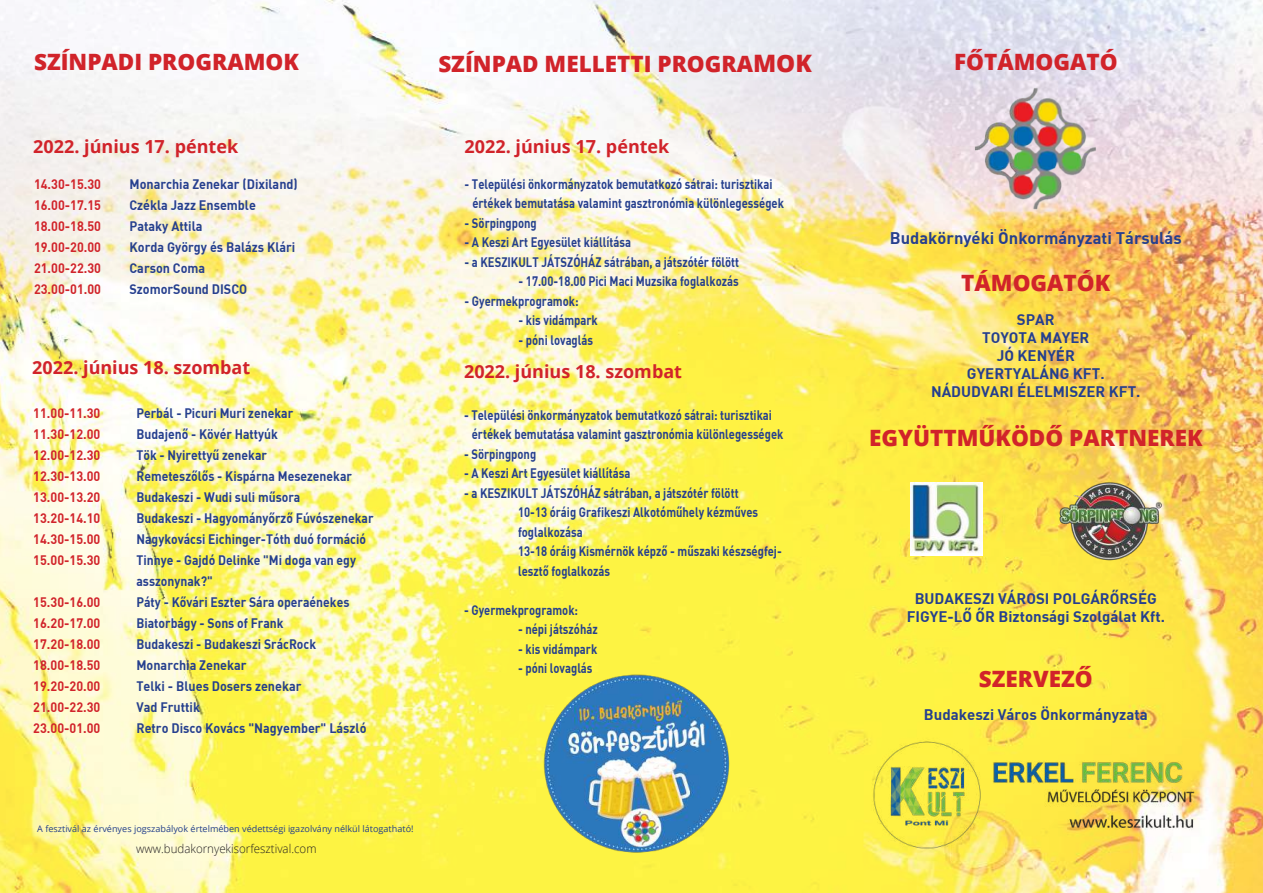
<style>
.page{position:relative;width:1263px;height:893px;background:#fff}
.page>*{position:absolute;margin:0;border:0;box-sizing:border-box;transform-origin:0 0}
.t1{font:800 22.5px "Open Sans";color:#d1232a}
.t2{font:700 18px "Open Sans";color:#d1232a}
.t3{font:16.5px "Din M Bold";color:#253f8e}
.t4{font:15px/18px "Din M Bold";color:#253f8e;text-align:center}
.t5{font:13.5px/19.5px "Din M Bold";color:#253f8e;scale:.83 1}
.t6{font:13.5px/21px "Din M Bold";color:#253f8e;scale:.9 1}
.t7{font:13.5px/21px "Din M Bold";color:#d1232a;text-align:justify;scale:.93 1}
.t8{font:13.5px/21px "Din M Bold";color:#253f8e;scale:.93 1}
.t9{font:300 12px "Open Sans";color:#231f20;scale:.96 1}
.t10{font:9px "Open Sans";color:#24408a}
.s1{font-size:24px}
</style>
<div class="page">
<img style="left:0;top:0;width:1263px;height:893px">
<img style="left:866px;top:738px;width:358px;height:114px">
<img style="left:972px;top:86px;width:127px;height:125px">
<img style="left:911px;top:483px;width:72px;height:72px">
<img style="left:1053px;top:478px;width:116px;height:86px">
<img style="left:538px;top:671px;width:193px;height:183px">
<h1 class="t1" style="left:34px;top:45px;width:266px">SZÍNPADI PROGRAMOK</h1>
<h2 class="t2" style="left:33px;top:134px;width:206px">2022. június 17. péntek</h2>
<p class="t8" style="left:129px;top:173px;width:182px">Monarchia Zenekar (Dixiland)<br>Czékla Jazz Ensemble<br>Pataky Attila<br>Korda György és Balázs Klári<br>Carson Coma<br>SzomorSound DISCO</p>
<p class="t7" style="left:34px;top:173px;width:74px">14.30-15.30<br>16.00-17.15<br>18.00-18.50<br>19.00-20.00<br>21.00-22.30<br>23.00-01.00</p>
<h2 class="t2" style="left:32px;top:354px;width:219px">2022. június 18. szombat</h2>
<p class="t7" style="left:33px;top:402px;width:74px">11.00-11.30<br>11.30-12.00<br>12.00-12.30<br>12.30-13.00<br>13.00-13.20<br>13.20-14.10<br>14.30-15.00<br>15.00-15.30</p>
<p class="t7" style="left:33px;top:591px;width:74px">15.30-16.00<br>16.20-17.00<br>17.20-18.00<br>18.00-18.50<br>19.20-20.00<br>21.00-22.30<br>23.00-01.00</p>
<p class="t6" style="left:136px;top:402px;width:265px">Perbál - Picuri Muri zenekar<br>Budajenő - Kövér Hattyúk<br>Tök - Nyirettyű zenekar<br>Remeteszőlős - Kispárna Mesezenekar<br>Budakeszi - Wudi suli műsora<br>Budakeszi - Hagyományőrző Fúvószenekar<br>Nagykovácsi Eichinger-Tóth duó formáció<br>Tinnye - Gajdó Delinke "Mi doga van egy asszonynak?"<br>Páty - Kővári Eszter Sára operaénekes<br>Biatorbágy - Sons of Frank<br>Budakeszi - Budakeszi SrácRock<br>Monarchia Zenekar<br>Telki - Blues Dosers zenekar<br>Vad Fruttik<br>Retro Disco Kovács "Nagyember" László</p>
<h1 class="t1" style="left:438px;top:46px;width:375px">SZÍNPAD MELLETTI PROGRA<span class="s1">MOK</span></h1>
<h2 class="t2" style="left:465px;top:134px;width:206px">2022. június 17. péntek</h2>
<p class="t5" style="left:472px;top:173px;width:377px;text-indent:-8px">- Települési önkormányzatok bemutatkozó sátrai: turisztikai értékek bemutatása valamint gasztronómia különlegességek</p>
<p class="t5" style="left:465px;top:212px;width:88px">- Sörpingpong</p>
<p class="t5" style="left:465px;top:232px;width:202px">- A Keszi Art Egyesület kiállítása</p>
<p class="t5" style="left:465px;top:251px;width:332px">- a KESZIKULT JÁTSZÓHÁZ sátrában, a játszótér fölött</p>
<p class="t5" style="left:519px;top:271px;width:267px">- 17.00-18.00 Pici Maci Muzsika foglalkozás</p>
<p class="t5" style="left:465px;top:290px;width:139px">- Gyermekprogramok:</p>
<p class="t5" style="left:519px;top:310px;width:97px">- kis vidámpark</p>
<p class="t5" style="left:519px;top:329px;width:91px">- póni lovaglás</p>
<h2 class="t2" style="left:464px;top:359px;width:219px">2022. június 18. szombat</h2>
<p class="t5" style="left:472px;top:404px;width:377px;text-indent:-8px">- Települési önkormányzatok bemutatkozó sátrai: turisztikai értékek bemutatása valamint gasztronómia különlegességek</p>
<p class="t5" style="left:464px;top:443px;width:88px">- Sörpingpong</p>
<p class="t5" style="left:464px;top:463px;width:202px">- A Keszi Art Egyesület kiállítása</p>
<p class="t5" style="left:518px;top:482px;width:319px;text-indent:-54px">- a KESZIKULT JÁTSZÓHÁZ sátrában, a játszótér fölött<br>10-13 óráig Grafikeszi Alkotóműhely kézműves foglalkozása<br>13-18 óráig Kismérnök képző - műszaki készségfej&shy;lesztő foglalkozás</p>
<p class="t5" style="left:464px;top:599px;width:139px">- Gyermekprogramok:</p>
<p class="t5" style="left:518px;top:619px;width:97px">- népi játszóház</p>
<p class="t5" style="left:518px;top:638px;width:97px">- kis vidámpark</p>
<p class="t5" style="left:518px;top:658px;width:91px">- póni lovaglás</p>
<p class="t10" style="left:37px;top:823px;width:378px">A fesztivál az érvényes jogszabályok értelmében védettségi igazolvány nélkül látogatható!</p>
<p class="t9" style="left:136px;top:841px;width:189px">www.budakornyekisorfesztival.com</p>
<h1 class="t1" style="left:954px;top:45px;width:165px">FŐTÁMOGATÓ</h1>
<p class="t3" style="left:890px;top:228px;width:293px">Budakörnyéki Önkormányzati Társulás</p>
<h1 class="t1" style="left:961px;top:266px;width:150px">TÁMOGATÓK</h1>
<p class="t4" style="left:931px;top:310px;width:211px">SPAR<br>TOYOTA MAYER<br>JÓ KENYÉR<br>GYERTYALÁNG KFT.<br>NÁDUDVARI ÉLELMISZER KFT.</p>
<h1 class="t1" style="left:869px;top:420px;width:335px">EGYÜTTMŰKÖDŐ PARTNEREK</h1>
<p class="t4" style="left:907px;top:589px;width:260px">BUDAKESZI VÁROSI POLGÁRŐRSÉG<br>FIGYE-LŐ ŐR Biztonsági Szolgálat Kft.</p>
<h1 class="t1" style="left:979px;top:662px;width:115px">SZERVEZŐ</h1>
<p class="t4" style="left:924px;top:705px;width:225px">Budakeszi Város Önkormányzata</p>
</div>
